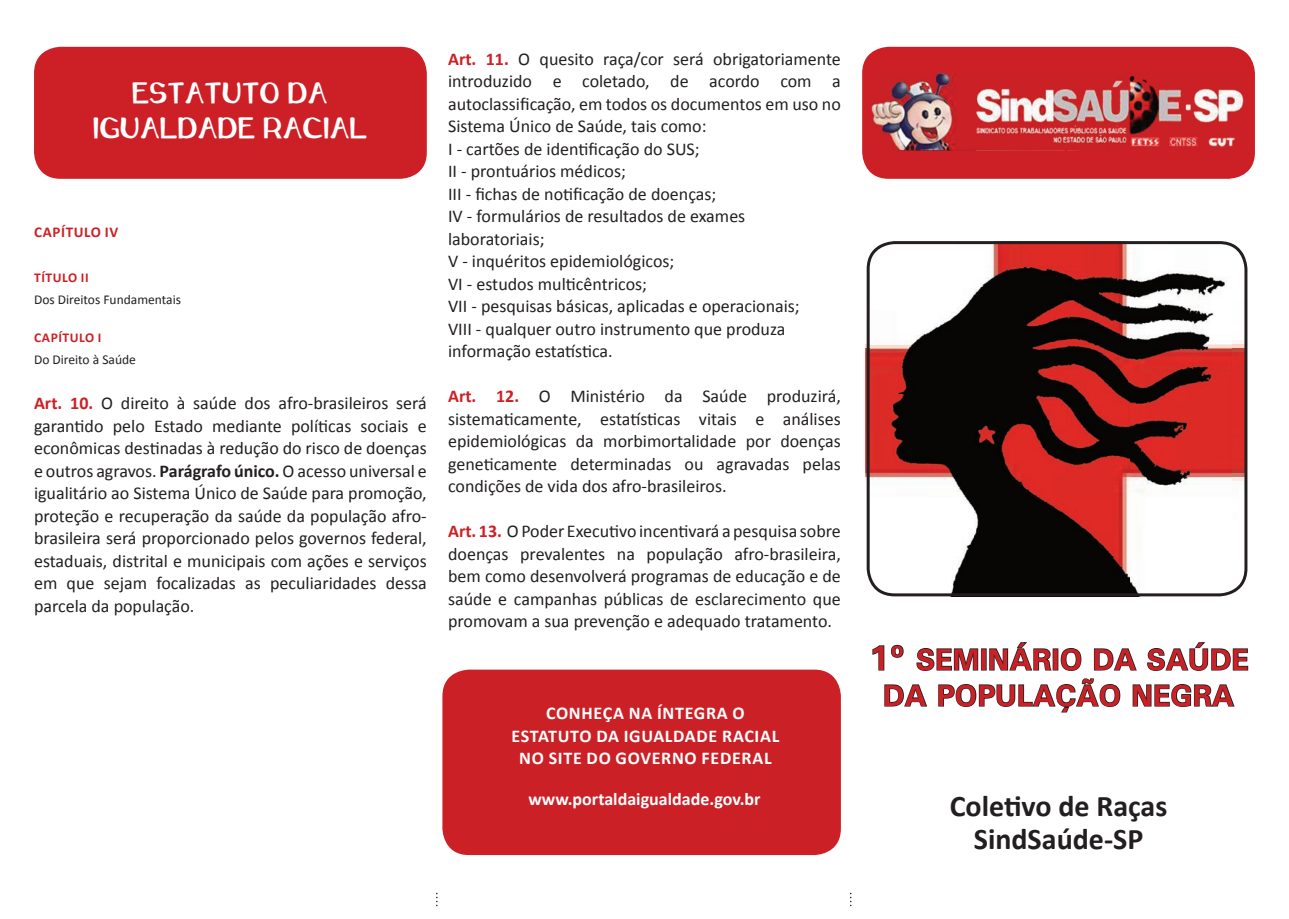
<style>
.page{position:relative;width:1289px;height:919px;background:#fff}
.page>*{position:absolute;margin:0;border:0;box-sizing:border-box;transform-origin:0 0}
.t1{font:700 30px/36px "Univers ATT";color:#cb2026;text-align:center}
.t2{font:700 30px/33px "Calibri";color:#231f20;text-align:center}
.t3{font:700 27px/34.5px "Caraway";color:#fff;text-align:center}
.t4{font:18px/22.5px "Calibri";color:#231f20;text-align:justify}
.t5{font:700 18px/22.5px "Calibri";letter-spacing:.04em;color:#fff;text-align:center}
.t6{font:700 18px "Calibri";color:#fff}
.t7{font:700 15px "Calibri";letter-spacing:.04em;color:#cd2026}
.t8{font:13.5px "Calibri";color:#231f20}
.t9{font:700 13.5px "Calibri";letter-spacing:.04em;color:#cd2026}
.s1{font-weight:700;color:#cd2026}
.s2{font-weight:700}
.s3{font-size:34.5px}
</style>
<div class="page">
<div style="left:442px;top:669px;width:398px;height:186px;background:#cb2026;border-radius:27px"></div>
<div style="left:34px;top:47px;width:393px;height:132px;background:#cd2026;border-radius:27px"></div>
<div style="left:862px;top:47px;width:392px;height:132px;background:#cd2026;border-radius:27px"></div>
<img style="left:975px;top:75px;width:270px;height:75px">
<img style="left:871px;top:74px;width:104px;height:76px">
<svg style="left:866px;top:241px;width:381px;height:343px"></svg>
<svg style="left:871px;top:527px;width:377px;height:186px"></svg>
<h2 class="t3" style="left:93px;top:79px;width:276px">ESTATUTO DA<br>IGUALDADE RACIAL</h2>
<p class="t7" style="left:34px;top:222px;width:85px">CAPÍTULO IV</p>
<p class="t9" style="left:34px;top:269px;width:56px">TÍTULO II</p>
<p class="t8" style="left:34px;top:291px;width:148px">Dos Direitos Fundamentais</p>
<p class="t9" style="left:34px;top:329px;width:69px">CAPÍTULO I</p>
<p class="t8" style="left:34px;top:351px;width:103px">Do Direito à Saúde</p>
<p class="t4" style="left:34px;top:391px;width:394px"><span class="s1">Art. 10.</span> O direito à saúde dos afro-brasileiros será garantido pelo Estado mediante políticas sociais e econômicas destinadas à redução do risco de doenças e outros agravos. <span class="s2">Parágrafo único.</span> O acesso universal e igualitário ao Sistema Único de Saúde para promoção, proteção e recuperação da saúde da população afro&shy;brasileira será proporcionado pelos governos federal, estaduais, distrital e municipais com ações e serviços em que sejam focalizadas as peculiaridades dessa parcela da população.</p>
<p class="t4" style="left:448px;top:46px;width:394px;text-align:left"><span class="s1">Art. 11.</span> O quesito raça/cor será obrigatoriamente introduzido e coletado, de acordo com a autoclassificação, em todos os documentos em uso no Sistema Único de Saúde, tais como:<br>I - cartões de identificação do SUS;<br>II - prontuários médicos;<br>III - fichas de notificação de doenças;<br>IV - formulários de resultados de exames laboratoriais;<br>V - inquéritos epidemiológicos;<br>VI - estudos multicêntricos;<br>VII - pesquisas básicas, aplicadas e operacionais;<br>VIII - qualquer outro instrumento que produza informação estatística.</p>
<p class="t4" style="left:448px;top:384px;width:394px"><span class="s1">Art. 12.</span> O Ministério da Saúde produzirá, sistematicamente, estatísticas vitais e análises epidemiológicas da morbimortalidade por doenças geneticamente determinadas ou agravadas pelas condições de vida dos afro-brasileiros.</p>
<p class="t4" style="left:448px;top:519px;width:394px"><span class="s1">Art. 13.</span> O Poder Executivo incentivará a pesquisa sobre doenças prevalentes na população afro-brasileira, bem como desenvolverá programas de educação e de saúde e campanhas públicas de esclarecimento que promovam a sua prevenção e adequado tratamento.</p>
<p class="t5" style="left:511px;top:701px;width:269px">CONHEÇA NA ÍNTEGRA O<br>ESTATUTO DA IGUALDADE RACIAL<br>NO SITE DO GOVERNO FEDERAL</p>
<p class="t6" style="left:528px;top:788px;width:234px">www.portaldaigualdade.gov.br</p>
<h1 class="t1" style="left:868px;top:641px;width:382px"><span class="s3">1º</span> SEMINÁRIO DA SAÚDE<br>DA POPULAÇÃO NEGRA</h1>
<h1 class="t2" style="left:949px;top:788px;width:219px">Coletivo de Raças<br>SindSaúde-SP</h1>
</div>
